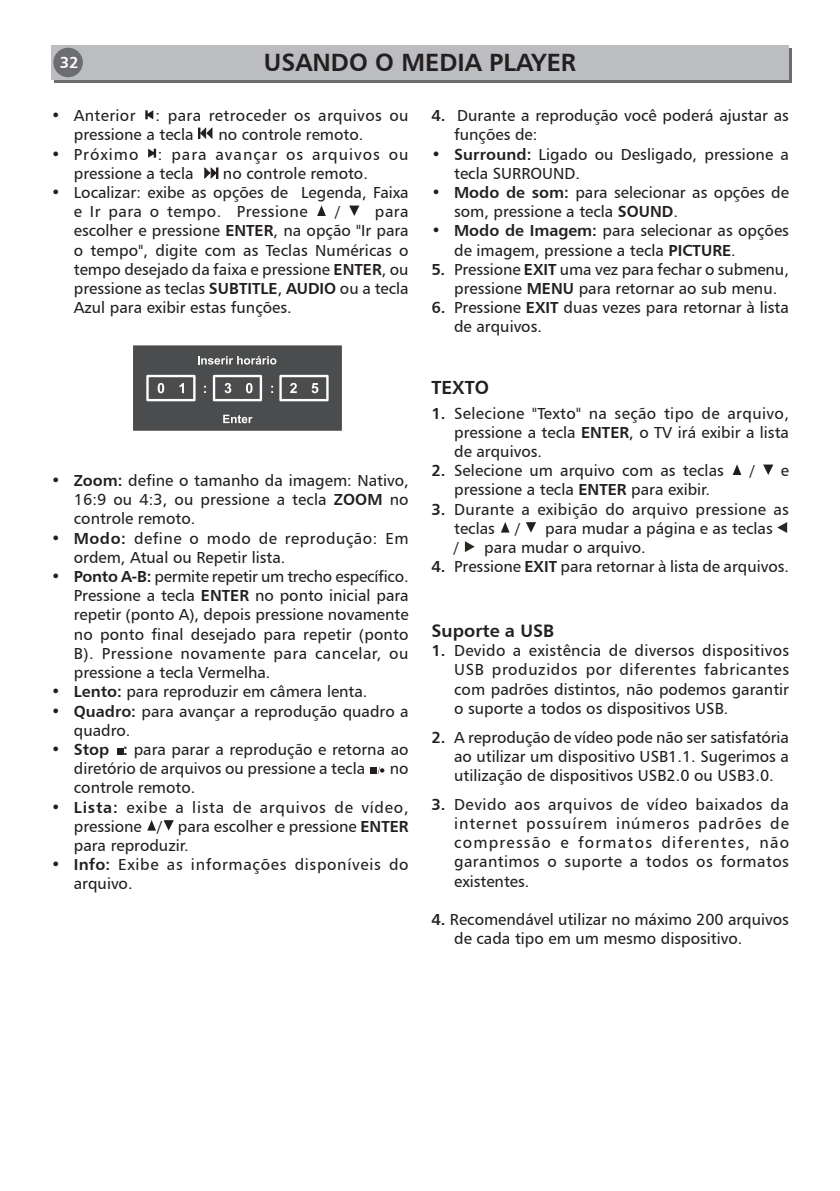
<style>
.page{position:relative;width:840px;height:1191px;background:#fff}
.page>*{position:absolute;margin:0;border:0;box-sizing:border-box;transform-origin:0 0}
.t1{font:25px "Humanist 777 BT Bold B";color:#231f20}
.t2{font:19px "Humanist 777 BT Bold B";color:#231f20}
.t3{font:18px "Humanist 777 BT Bold B";color:#231f20}
.t4{font:16px/19.2px "Humanist 777 BT Roman B";color:#231f20}
.t5{font:16px/19.2px "Humanist 777 BT Roman B";letter-spacing:.03em;color:#231f20}
.t6{font:16px/19.2px "Humanist 777 BT Roman B";letter-spacing:.025em;color:#231f20}
.t7{font:16px/19.2px "Humanist 777 BT Roman B";letter-spacing:.06em;color:#231f20}
.t8{font:16px/19.2px "Humanist 777 BT Roman B";letter-spacing:.04em;color:#231f20}
.t9{font:16px/19.2px "Humanist 777 BT Roman B";letter-spacing:.02em;color:#231f20}
.t10{font:16px "Humanist 777 BT Bold B";color:#fff}
.s1{font-family:"Humanist 777 BT Bold B"}
</style>
<div class="page">
<svg style="left:54px;top:48px;width:737px;height:34px;background:#86878a"></svg>
<div style="left:51px;top:45px;width:737px;height:34px;background:#bcbdc0"></div>
<div style="left:53px;top:48px;width:30px;height:29px;background:#6c6d70;border-radius:50%"></div>
<svg style="left:145px;top:110px;width:8px;height:9px"></svg>
<svg style="left:198px;top:127px;width:14px;height:12px"></svg>
<svg style="left:148px;top:149px;width:8px;height:9px"></svg>
<svg style="left:204px;top:167px;width:14px;height:12px"></svg>
<svg style="left:317px;top:205px;width:9px;height:11px"></svg>
<svg style="left:349px;top:205px;width:10px;height:11px"></svg>
<svg style="left:117px;top:748px;width:6px;height:6px"></svg>
<svg style="left:370px;top:766px;width:14px;height:8px"></svg>
<svg style="left:147px;top:820px;width:9px;height:10px"></svg>
<svg style="left:163px;top:820px;width:11px;height:10px"></svg>
<div style="left:132px;top:344px;width:211px;height:88px;background:#4b4c4d"></div>
<div style="left:131px;top:343px;width:213px;height:90px;border:2px solid #fff"></div>
<svg style="left:198px;top:356px;width:78px;height:8px"></svg>
<svg style="left:223px;top:415px;width:29px;height:8px"></svg>
<svg style="left:146px;top:374px;width:183px;height:28px"></svg>
<svg style="left:732px;top:464px;width:9px;height:11px"></svg>
<svg style="left:763px;top:464px;width:10px;height:11px"></svg>
<svg style="left:501px;top:522px;width:8px;height:10px"></svg>
<svg style="left:526px;top:522px;width:9px;height:10px"></svg>
<svg style="left:777px;top:522px;width:9px;height:11px"></svg>
<svg style="left:464px;top:541px;width:10px;height:11px"></svg>
<p class="t10" style="left:60px;top:52px;width:20px">32</p>
<h1 class="t1" style="left:264px;top:47px;width:36px">usando</h1>
<h1 class="t1" style="left:375px;top:47px;width:43px">o media</h1>
<h1 class="t1" style="left:489px;top:47px;width:15px">playe</h1>
<h1 class="t1" style="left:560px;top:47px;width:17px">r</h1>
<p class="t6" style="left:51px;top:106px;width:86px">• Anterior</p>
<p class="t6" style="left:74px;top:106px;width:336px;text-indent:82px">: para retroceder os arquivos ou pressione a tecla</p>
<p class="t4" style="left:454px;top:106px;width:336px;text-indent:-23px"><span class="s1">4.</span> Durante a reprodução você poderá ajustar as funções de:</p>
<p class="t4" style="left:454px;top:144px;width:336px;text-indent:-23px"><span class="s1">• Surround:</span> Ligado ou Desligado, pressione a tecla SURROUND.</p>
<p class="t4" style="left:454px;top:182px;width:336px;text-indent:-23px">• <span class="s1">Modo de som:</span> para selecionar as opções de som, pressione a tecla <span class="s1">SOUND</span>.</p>
<p class="t4" style="left:454px;top:221px;width:336px;text-indent:-23px"><span class="s1">• Modo de Imagem:</span> para selecionar as opções de imagem, pressione a tecla <span class="s1">PICTURE</span>.</p>
<p class="t4" style="left:454px;top:259px;width:336px;text-indent:-23px"><span class="s1">5.</span> Pressione <span class="s1">EXIT</span> uma vez para fechar o submenu, pressione <span class="s1">MENU</span> para retornar ao sub menu.</p>
<p class="t4" style="left:454px;top:298px;width:336px;text-indent:-23px"><span class="s1">6.</span> Pressione <span class="s1">EXIT</span> duas vezes para retornar à lista de arquivos.</p>
<p class="t4" style="left:218px;top:125px;width:146px">no controle remoto.</p>
<p class="t7" style="left:74px;top:144px;width:336px;text-indent:-23px">• Próximo : para avançar os arquivos ou pressione a tecla</p>
<p class="t4" style="left:223px;top:163px;width:146px">no controle remoto.</p>
<p class="t4" style="left:74px;top:182px;width:336px;text-indent:-23px">• Localizar: exibe as opções de Legenda, Faixa e Ir para o tempo. Pressione</p>
<p class="t4" style="left:335px;top:202px;width:6px">/</p>
<p class="t4" style="left:74px;top:202px;width:336px;text-align:justify;text-indent:301px">para escolher e pressione <span class="s1">ENTER</span>, na opção "Ir para o tempo", digite com as Teclas Numéricas o tempo desejado da faixa e pressione <span class="s1">ENTER</span>, ou pressione as teclas <span class="s1">SUBTITLE</span>, <span class="s1">AUDIO</span> ou a tecla Azul para exibir estas funções.</p>
<p class="t4" style="left:74px;top:470px;width:336px;text-align:justify;text-indent:-23px"><span class="s1">• Zoom:</span> define o tamanho da imagem: Nativo, 16:9 ou 4:3, ou pressione a tecla <span class="s1">ZOOM</span> no controle remoto.</p>
<p class="t5" style="left:74px;top:528px;width:336px;text-indent:-23px"><span class="s1">• Modo:</span> define o modo de reprodução: Em ordem, Atual ou Repetir lista.</p>
<p class="t4" style="left:74px;top:566px;width:336px;text-align:justify;text-indent:-23px"><span class="s1">• Ponto A-B:</span> permite repetir um trecho específico.<br>Pressione a tecla <span class="s1">ENTER</span> no ponto inicial para repetir (ponto A), depois pressione novamente no ponto final desejado para repetir (ponto B). Pressione novamente para cancelar, ou pressione a tecla Vermelha.</p>
<p class="t4" style="left:51px;top:682px;width:318px">• <span class="s1">Lento:</span> para reproduzir em câmera lenta.</p>
<p class="t4" style="left:74px;top:701px;width:336px;text-indent:-23px">• <span class="s1">Quadro:</span> para avançar a reprodução quadro a quadro.</p>
<p class="t4" style="left:74px;top:739px;width:336px;text-indent:-23px"><span class="s1">• Stop :</span> para parar a reprodução e retorna ao diretório de arquivos ou pressione a tecla</p>
<p class="t4" style="left:389px;top:758px;width:20px">no</p>
<p class="t4" style="left:74px;top:778px;width:123px">controle remoto.</p>
<p class="t4" style="left:74px;top:797px;width:336px;text-align:justify;text-indent:-23px">• <span class="s1">Lista:</span> exibe a lista de arquivos de vídeo, pressione / para escolher e pressione <span class="s1">ENTER </span>para reproduzir.</p>
<p class="t8" style="left:74px;top:854px;width:336px;text-indent:-23px"><span class="s1">• Info:</span> Exibe as informações disponíveis do arquivo.</p>
<p class="t2" style="left:431px;top:375px;width:59px">TEXTO</p>
<p class="t4" style="left:454px;top:403px;width:336px;text-align:justify;text-indent:-23px"><span class="s1">1.</span> Selecione "Texto" na seção tipo de arquivo, pressione a tecla <span class="s1">ENTER</span>, o TV irá exibir a lista de arquivos.</p>
<p class="t4" style="left:431px;top:460px;width:294px"><span class="s1">2.</span> Selecione um arquivo com as teclas</p>
<p class="t4" style="left:749px;top:460px;width:6px">/</p>
<p class="t4" style="left:780px;top:460px;width:10px">e</p>
<p class="t4" style="left:454px;top:480px;width:257px">pressione a tecla <span class="s1">ENTER</span> para exibir.</p>
<p class="t9" style="left:454px;top:499px;width:336px;text-indent:-23px"><span class="s1">3.</span> Durante a exibição do arquivo pressione as teclas</p>
<p class="t4" style="left:515px;top:518px;width:6px">/</p>
<p class="t4" style="left:545px;top:518px;width:229px">para mudar a página e as teclas</p>
<p class="t4" style="left:454px;top:537px;width:6px">/</p>
<p class="t4" style="left:484px;top:537px;width:163px">para mudar o arquivo.</p>
<p class="t4" style="left:431px;top:556px;width:359px"><span class="s1">4.</span> Pressione <span class="s1">EXIT</span> para retornar à lista de arquivos.</p>
<p class="t3" style="left:431px;top:619px;width:124px">Suporte a USB</p>
<p class="t4" style="left:454px;top:640px;width:336px;text-align:justify;text-indent:-23px"><span class="s1">1.</span> Devido a existência de diversos dispositivos USB produzidos por diferentes fabricantes com padrões distintos, não podemos garantir o suporte a todos os dispositivos USB.</p>
<p class="t4" style="left:454px;top:727px;width:336px;text-align:justify;text-indent:-23px"><span class="s1">2.</span> A reprodução de vídeo pode não ser satisfatória ao utilizar um dispositivo USB1.1. Sugerimos a utilização de dispositivos USB2.0 ou USB3.0.</p>
<p class="t4" style="left:454px;top:794px;width:336px;text-align:justify;text-indent:-23px"><span class="s1">3.</span> Devido aos arquivos de vídeo baixados da internet possuírem inúmeros padrões de compressão e formatos diferentes, não garantimos o suporte a todos os formatos existentes.</p>
<p class="t4" style="left:454px;top:909px;width:336px;text-indent:-23px"><span class="s1">4.</span> Recomendável utilizar no máximo 200 arquivos de cada tipo em um mesmo dispositivo.</p>
</div>
